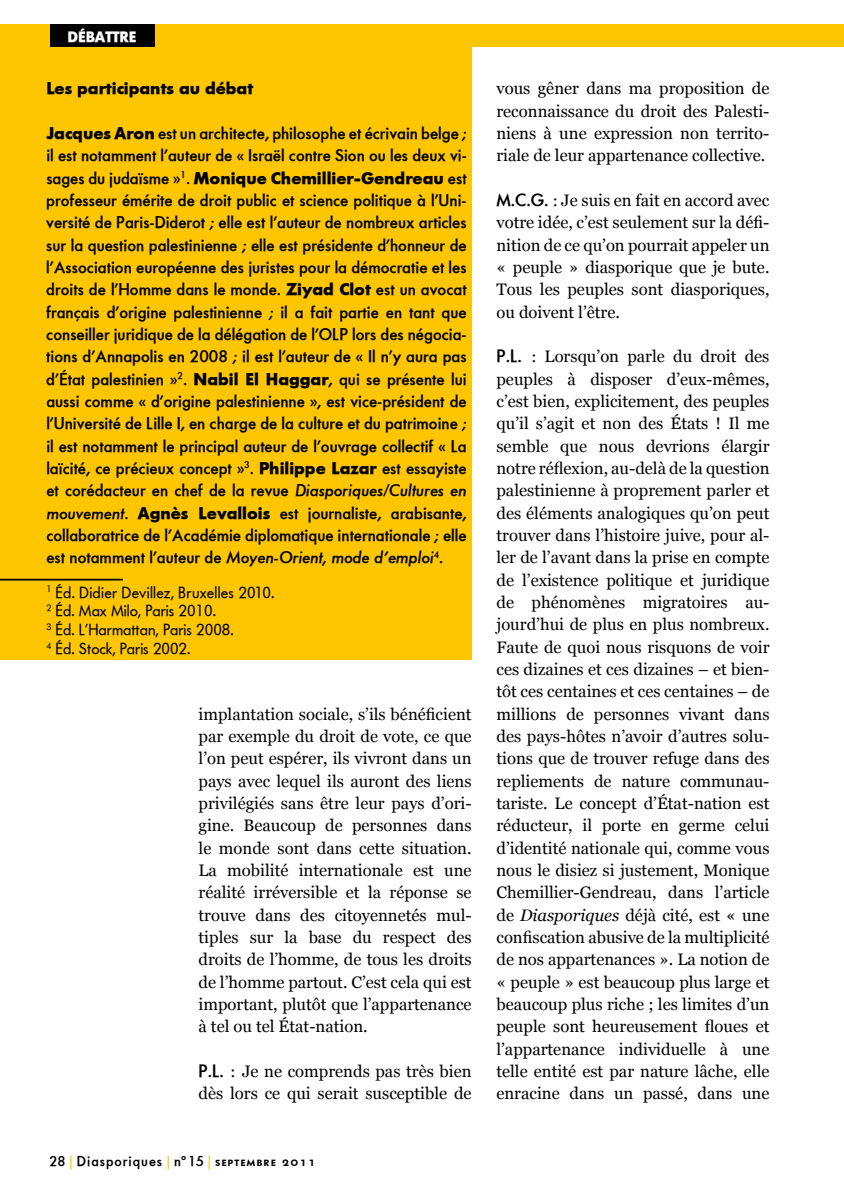
<style>
.page{position:relative;width:844px;height:1191px;background:#fff}
.page>*{position:absolute;margin:0;border:0;box-sizing:border-box;transform-origin:0 0}
.t1{font:16.62px/22.4px "Georgia";color:#000;text-align:justify}
.t2{font:16.62px/22.4px "Futura Serie BQ Medium";color:#000}
.t3{font:16.62px "Futura Serie BQ Bold";color:#000}
.t4{font:15.75px/18.9px "Futura Serie BQ Book";color:#000}
.t5{font:14.7px "Futura Serie BQ Bold";color:#fff}
.t6{font:14px "Futura Serie BQ Medium";letter-spacing:.07em;color:#000}
.s1{font-family:"Futura Serie BQ Bold"}
.s2{font-family:"Futura Serie BQ Medium"}
.s3{font-style:italic}
.s4{font-family:"Futura Serie BQ Medium";font-size:17.5px}
.s5{font-family:"Futura Serie BQ Book";color:#fdc600}
.s6{font-family:"Futura Serie BQ Medium SC"}
</style>
<div class="page">
<div style="left:0;top:25px;width:843px;height:22px;background:#fdc600"></div>
<svg style="left:843px;top:25px;width:1px;height:22px"></svg>
<div style="left:50px;top:25px;width:104px;height:22px;background:#000"></div>
<div style="left:0;top:47px;width:471px;height:612px;background:#fdc600"></div>
<hr style="left:0;top:579px;width:123px;height:1px;background:#000">
<p class="t5" style="left:67px;top:27px;width:71px">DÉBATTRE</p>
<p class="t3" style="left:46px;top:78px;width:208px">Les participants au débat</p>
<p class="t2" style="left:46px;top:122px;width:422px"><span class="s1">Jacques Aron</span> est un architecte, philosophe et écrivain belge ; il est notamment l’auteur de « Israël contre Sion ou les deux vi-</p>
<p class="t3" style="left:46px;top:167px;width:421px"><span class="s2">sages du judaïsme »</span><sup>1</sup><span class="s2">.</span> Monique Chemillier-Gendreau <span class="s2">est</span></p>
<p class="t2" style="left:46px;top:189px;width:422px;text-align:justify">professeur émérite de droit public et science politique à l’Uni&shy;versité de Paris-Diderot ; elle est l’auteur de nombreux articles sur la question palestinienne ; elle est présidente d’honneur de l’Association européenne des juristes pour la démocratie et les droits de l’Homme dans le monde. <span class="s1">Ziyad Clot</span> est un avocat français d’origine palestinienne ; il a fait partie en tant que conseiller juridique de la délégation de l’OLP lors des négocia&shy;tions d’Annapolis en 2008 ; il est l’auteur de « I l n’y aura pas d’État palestinien »<sup>2</sup>. <span class="s1">Nabil El Haggar</span>, qui se présente lui aussi comme « d’origine palestinienne », est vice-président de l’Université de Lille I, en charge de la culture et du patrimoine ; il est notamment le principal auteur de l’ouvrage collectif « La laïcité, ce précieux concept »<sup>3</sup>. <span class="s1">Philippe Lazar</span> est essayiste et corédacteur en chef de la revue <span class="s3">Diasporiques/Cultures en mouvement</span>. <span class="s1">Agnès Levallois</span> est journaliste, arabisante, collaboratrice de l’Académie diplomatique internationale ; elle est notamment l’auteur de <span class="s3">Moyen-Orient, mode d’emploi</span><sup>4</sup>.</p>
<p class="t4" style="left:46px;top:582px;width:229px"><sup>1</sup> Éd. Didier Devillez, Bruxelles 2010.<br><sup>2</sup> Éd. Max Milo, Paris 2010.<br><sup>3</sup> Éd. L’Harmattan, Paris 2008.<br><sup>4</sup> Éd. Stock, Paris 2002.</p>
<p class="t1" style="left:198px;top:702px;width:274px">implantation sociale, s’ils bénéficient par exemple du droit de vote, ce que l’on peut espérer, ils vivront dans un pays avec lequel ils auront des liens privilégiés sans être leur pays d’ori&shy;gine. Beaucoup de personnes dans le monde sont dans cette situation.<br>La mobilité internationale est une réalité irréversible et la réponse se trouve dans des citoyennetés mul&shy;tiples sur la base du respect des droits de l’homme, de tous les droits de l’homme partout. C’est cela qui est important, plutôt que l’appartenance à tel ou tel État-nation.</p>
<p class="t1" style="left:198px;top:1059px;width:274px"><span class="s4">P.L. :</span> Je ne comprends pas très bien dès lors ce qui serait susceptible de</p>
<p class="t6" style="left:50px;top:1153px;width:268px">28 <span class="s5">|</span> Diasporiques <span class="s5">|</span> nº15 <span class="s5">|</span> <span class="s6">septembre 2011</span></p>
<p class="t1" style="left:496px;top:77px;width:274px">vous gêner dans ma proposition de reconnaissance du droit des Palesti&shy;niens à une expression non territo&shy;riale de leur appartenance collective.</p>
<p class="t1" style="left:496px;top:189px;width:274px"><span class="s4">M.C.G. :</span> Je suis en fait en accord avec votre idée, c’est seulement sur la défi&shy;nition de ce qu’on pourrait appeler un « peuple » diasporique que je bute.<br>Tous les peuples sont diasporiques, ou doivent l’être.</p>
<p class="t1" style="left:496px;top:345px;width:274px"><span class="s4">P.L. :</span> Lorsqu’on parle du droit des peuples à disposer d’eux-mêmes, c’est bien, explicitement, des peuples qu’il s’agit et non des États ! Il me semble que nous devrions élargir notre réflexion, au-delà de la question palestinienne à proprement parler et des éléments analogiques qu’on peut trouver dans l’histoire juive, pour al&shy;ler de l’avant dans la prise en compte de l’existence politique et juridique de phénomènes migratoires au&shy;jourd’hui de plus en plus nombreux.<br>Faute de quoi nous risquons de voir ces dizaines et ces dizaines – et bien&shy;tôt ces centaines et ces centaines – de millions de personnes vivant dans des pays-hôtes n’avoir d’autres solu&shy;tions que de trouver refuge dans des repliements de nature communau&shy;tariste. Le concept d’État-nation est réducteur, il porte en germe celui d’identité nationale qui, comme vous nous le disiez si justement, Monique Chemillier-Gendreau, dans l’article de <span class="s3">Diasporiques</span> déjà cité, est « une confiscation abusive de la multiplicité de nos appartenances ». La notion de « peuple » est beaucoup plus large et beaucoup plus riche ; les limites d’un peuple sont heureusement floues et l’appartenance individuelle à une telle entité est par nature lâche, elle enracine dans un passé, dans une</p>
</div>
